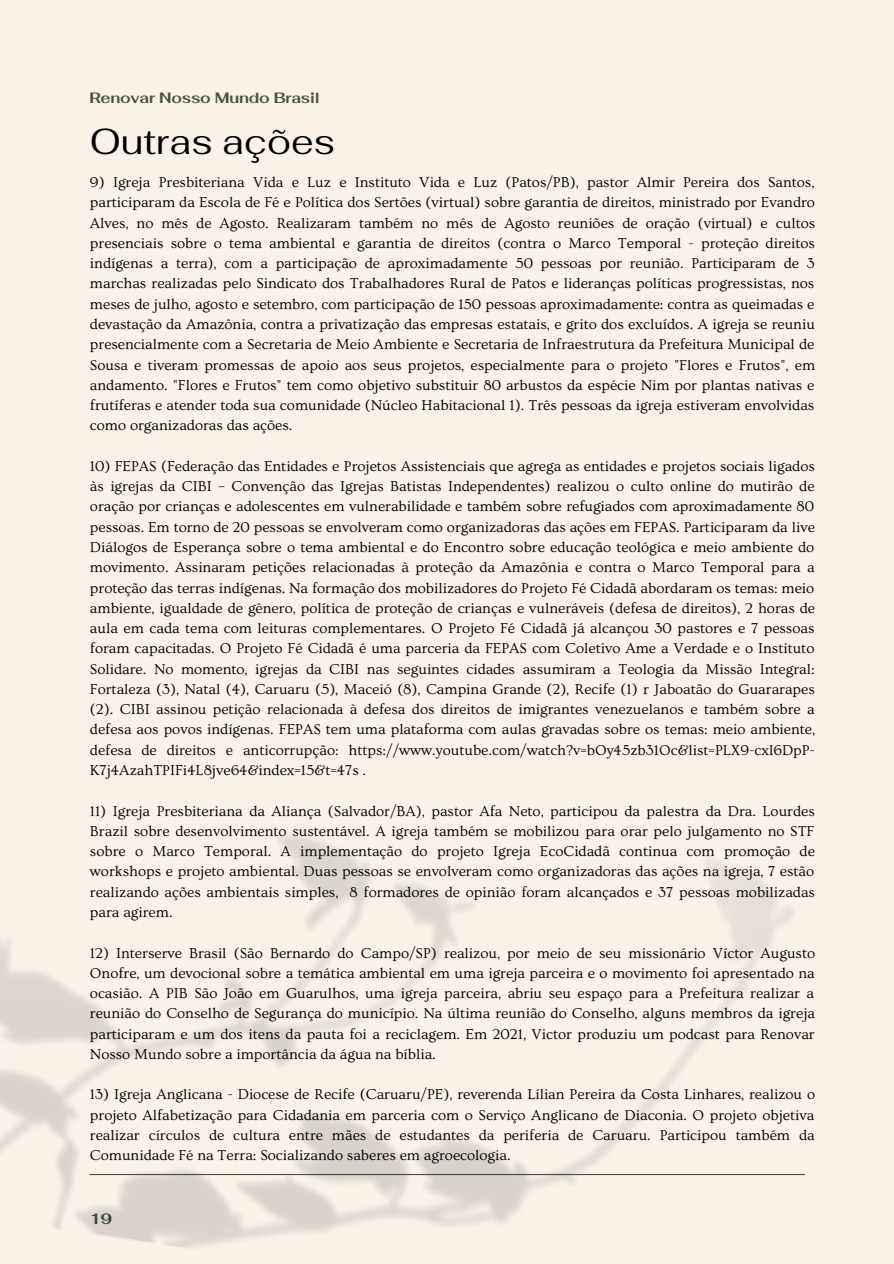
<style>
.page{position:relative;width:894px;height:1264px;background:#fff}
.page>*{position:absolute;margin:0;border:0;box-sizing:border-box;transform-origin:0 0}
.t1{font:36px "Fahkwang";color:#000}
.t2{font:15px/20.2px "Ovo";color:#000;text-align:justify}
.t3{font:700 15px "Fahkwang";letter-spacing:-.015em;color:#485241}
</style>
<div class="page">
<div style="left:0;top:0;width:893px;height:1263px;background:#faf2e9"></div>
<img style="left:0;top:835px;width:804px;height:413px">
<p class="t3" style="left:89px;top:87px;width:232px">Renovar Nosso Mundo Brasil</p>
<h1 class="t1" style="left:90px;top:118px;width:246px">Outras ações</h1>
<p class="t2" style="left:90px;top:172px;width:726px">9) Igreja Presbiteriana Vida e Luz e Instituto Vida e Luz (Patos/PB), pastor Almir Pereira dos Santos, participaram da Escola de Fé e Política dos Sertões (virtual) sobre garantia de direitos, ministrado por Evandro Alves, no mês de Agosto. Realizaram também no mês de Agosto reuniões de oração (virtual) e cultos presenciais sobre o tema ambiental e garantia de direitos (contra o Marco Temporal - proteção direitos indígenas a terra), com a participação de aproximadamente 50 pessoas por reunião. Participaram de 3 marchas realizadas pelo Sindicato dos Trabalhadores Rural de Patos e lideranças políticas progressistas, nos meses de julho, agosto e setembro, com participação de 150 pessoas aproximadamente: contra as queimadas e devastação da Amazônia, contra a privatização das empresas estatais, e grito dos excluídos. A igreja se reuniu presencialmente com a Secretaria de Meio Ambiente e Secretaria de Infraestrutura da Prefeitura Municipal de Sousa e tiveram promessas de apoio aos seus projetos, especialmente para o projeto "Flores e Frutos", em andamento. "Flores e Frutos" tem como objetivo substituir 80 arbustos da espécie Nim por plantas nativas e frutíferas e atender toda sua comunidade (Núcleo Habitacional 1). Três pessoas da igreja estiveram envolvidas como organizadoras das ações.</p>
<p class="t2" style="left:90px;top:456px;width:726px">10) FEPAS (Federação das Entidades e Projetos Assistenciais que agrega as entidades e projetos sociais ligados às igrejas da CIBI – Convenção das Igrejas Batistas Independentes) realizou o culto online do mutirão de oração por crianças e adolescentes em vulnerabilidade e também sobre refugiados com aproximadamente 80 pessoas. Em torno de 20 pessoas se envolveram como organizadoras das ações em FEPAS. Participaram da live Diálogos de Esperança sobre o tema ambiental e do Encontro sobre educação teológica e meio ambiente do movimento. Assinaram petições relacionadas à proteção da Amazônia e contra o Marco Temporal para a proteção das terras indígenas. Na formação dos mobilizadores do Projeto Fé Cidadã abordaram os temas: meio ambiente, igualdade de gênero, política de proteção de crianças e vulneráveis (defesa de direitos), 2 horas de aula em cada tema com leituras complementares. O Projeto Fé Cidadã já alcançou 30 pastores e 7 pessoas foram capacitadas. O Projeto Fé Cidadã é uma parceria da FEPAS com Coletivo Ame a Verdade e o Instituto Solidare. No momento, igrejas da CIBI nas seguintes cidades assumiram a Teologia da Missão Integral:<br>Fortaleza (3), Natal (4), Caruaru (5), Maceió (8), Campina Grande (2), Recife (1) r Jaboatão do Guararapes (2). CIBI assinou petição relacionada à defesa dos direitos de imigrantes venezuelanos e também sobre a defesa aos povos indígenas. FEPAS tem uma plataforma com aulas gravadas sobre os temas: meio ambiente, defesa de direitos e anticorrupção: https://www.youtube.com/watch?v=bOy45zb31Oc&amp;list=PLX9-cxl6DpP-K7j4AzahTPIFi4L8jve64&amp;index=15&amp;t=47s .</p>
<p class="t2" style="left:90px;top:801px;width:726px">11) Igreja Presbiteriana da Aliança (Salvador/BA), pastor Afa Neto, participou da palestra da Dra. Lourdes Brazil sobre desenvolvimento sustentável. A igreja também se mobilizou para orar pelo julgamento no STF sobre o Marco Temporal. A implementação do projeto Igreja EcoCidadã continua com promoção de workshops e projeto ambiental. Duas pessoas se envolveram como organizadoras das ações na igreja, 7 estão realizando ações ambientais simples, 8 formadores de opinião foram alcançados e 37 pessoas mobilizadas para agirem.</p>
<p class="t2" style="left:90px;top:942px;width:726px">12) Interserve Brasil (São Bernardo do Campo/SP) realizou, por meio de seu missionário Víctor Augusto Onofre, um devocional sobre a temática ambiental em uma igreja parceira e o movimento foi apresentado na ocasião. A PIB São João em Guarulhos, uma igreja parceira, abriu seu espaço para a Prefeitura realizar a reunião do Conselho de Segurança do município. Na última reunião do Conselho, alguns membros da igreja participaram e um dos itens da pauta foi a reciclagem. Em 2021, Victor produziu um podcast para Renovar Nosso Mundo sobre a importância da água na bíblia.</p>
<p class="t2" style="left:90px;top:1084px;width:726px">13) Igreja Anglicana - Diocese de Recife (Caruaru/PE), reverenda Lílian Pereira da Costa Linhares, realizou o projeto Alfabetização para Cidadania em parceria com o Serviço Anglicano de Diaconia. O projeto objetiva realizar círculos de cultura entre mães de estudantes da periferia de Caruaru. Participou também da Comunidade Fé na Terra: Socializando saberes em agroecologia.</p>
<p class="t3" style="left:89px;top:1208px;width:24px">19</p>
</div>
